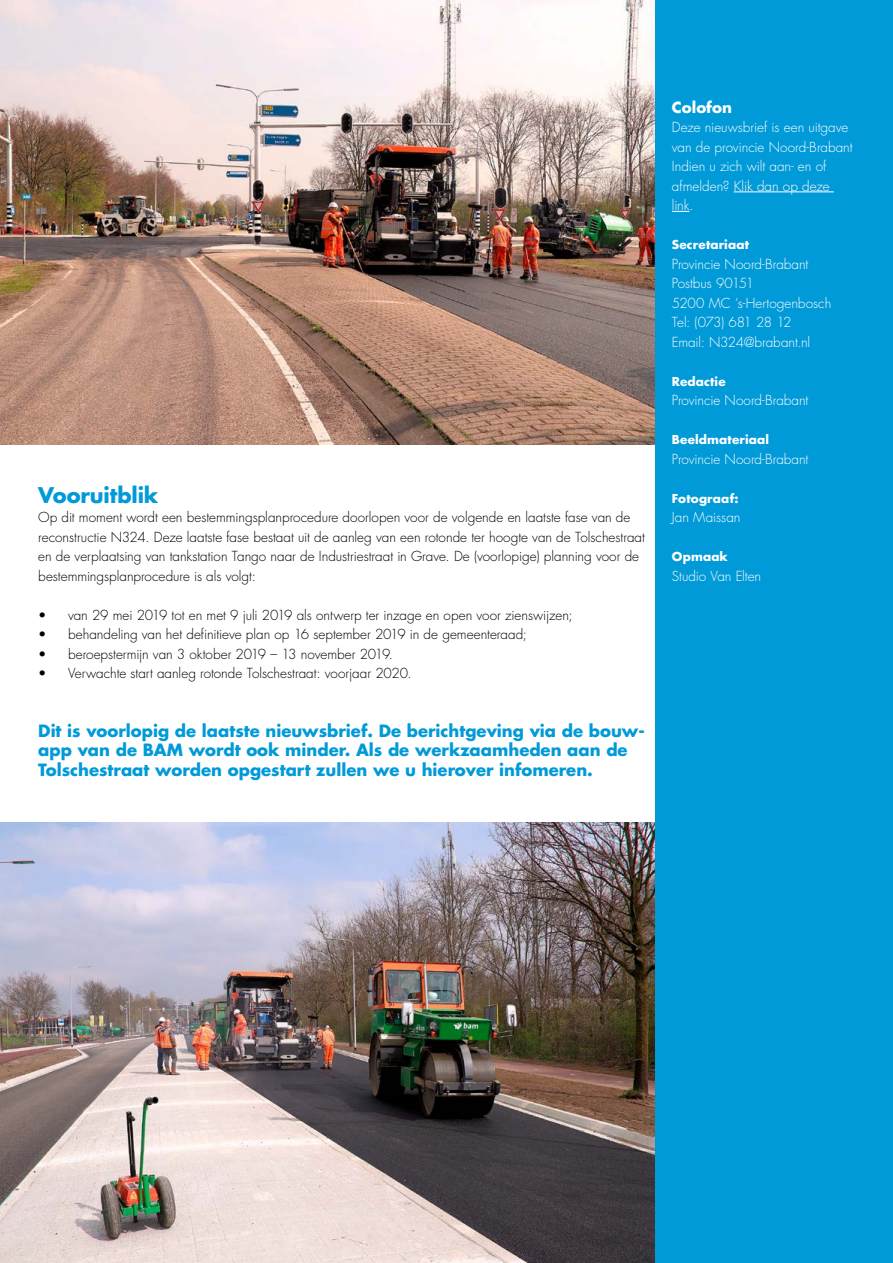
<style>
.page{position:relative;width:893px;height:1263px;background:#fff}
.page>*{position:absolute;margin:0;border:0;box-sizing:border-box;transform-origin:0 0}
.t1{font:700 21px "Futura Std";letter-spacing:-.005em;color:#009ad8}
.t2{font:700 16.5px/19.5px "Futura Std";color:#009ad8}
.t3{font:700 15px "Futura Std";letter-spacing:.005em;color:#fff}
.t4{font:300 13.5px/19.5px "Futura Std";color:#000}
.t5{font:300 13.5px/19.5px "Futura Std";letter-spacing:-.005em;color:#fff}
.t6{font:700 12px "Futura Std";letter-spacing:.01em;color:#fff}
</style>
<div class="page">
<div style="left:655px;top:0;width:238px;height:1263px;background:#009ad8"></div>
<hr style="left:734px;top:192px;width:100px;height:1px;background:#fff">
<svg style="left:672px;top:211px;width:17px;height:1px"></svg>
<img style="left:0;top:823px;width:655px;height:440px">
<img style="left:0;top:0;width:655px;height:444px">
<h1 class="t1" style="left:38px;top:481px;width:122px">Vooruitblik</h1>
<p class="t4" style="left:38px;top:508px;width:608px">Op dit moment wordt een bestemmingsplanprocedure doorlopen voor de volgende en laatste fase van de reconstructie N324. Deze laatste fase bestaat uit de aanleg van een rotonde ter hoogte van de Tolschestraat en de verplaatsing van tankstation Tango naar de Industriestraat in Grave. De (voorlopige) planning voor de bestemmingsplanprocedure is als volgt:</p>
<p class="t4" style="left:38px;top:605px;width:536px">• van 29 mei 2019 tot en met 9 juli 2019 als ontwerp ter inzage en open voor zienswijzen;</p>
<p class="t4" style="left:38px;top:625px;width:490px">• behandeling van het definitieve plan op 16 september 2019 in de gemeenteraad;</p>
<p class="t4" style="left:38px;top:644px;width:356px">• beroepstermijn van 3 oktober 2019 – 13 november 2019.</p>
<p class="t4" style="left:38px;top:664px;width:375px">• Verwachte start aanleg rotonde Tolschestraat: voorjaar 2020.</p>
<p class="t2" style="left:38px;top:720px;width:608px">Dit is voorlopig de laatste nieuwsbrief. De berichtgeving via de bouw&shy;app van de BAM wordt ook minder. Als de werkzaamheden aan de<br>Tolschestraat worden opgestart zullen we u hierover infomeren.</p>
<p class="t3" style="left:672px;top:97px;width:62px">Colofon</p>
<p class="t5" style="left:672px;top:118px;width:182px">Deze nieuwsbrief is een uitgave van de provincie Noord-Brabant<br>Indien u zich wilt aan- en of afmelden? Klik dan op deze link.</p>
<p class="t6" style="left:672px;top:237px;width:79px">Secretariaat</p>
<p class="t5" style="left:672px;top:254px;width:161px">Provincie Noord-Brabant<br>Postbus 90151<br>5200 MC ‘s-Hertogenbosch<br>Tel: (073) 681 28 12<br>Email: N324@brabant.nl</p>
<p class="t6" style="left:672px;top:373px;width:55px">Redactie</p>
<p class="t5" style="left:672px;top:391px;width:138px">Provincie Noord-Brabant</p>
<p class="t6" style="left:672px;top:432px;width:99px">Beeldmateriaal</p>
<p class="t5" style="left:672px;top:449px;width:138px">Provincie Noord-Brabant</p>
<p class="t6" style="left:672px;top:490px;width:68px">Fotograaf:</p>
<p class="t5" style="left:672px;top:508px;width:70px">Jan Maissan</p>
<p class="t6" style="left:672px;top:549px;width:58px">Opmaak</p>
<p class="t5" style="left:672px;top:566px;width:91px">Studio Van Elten</p>
</div>
